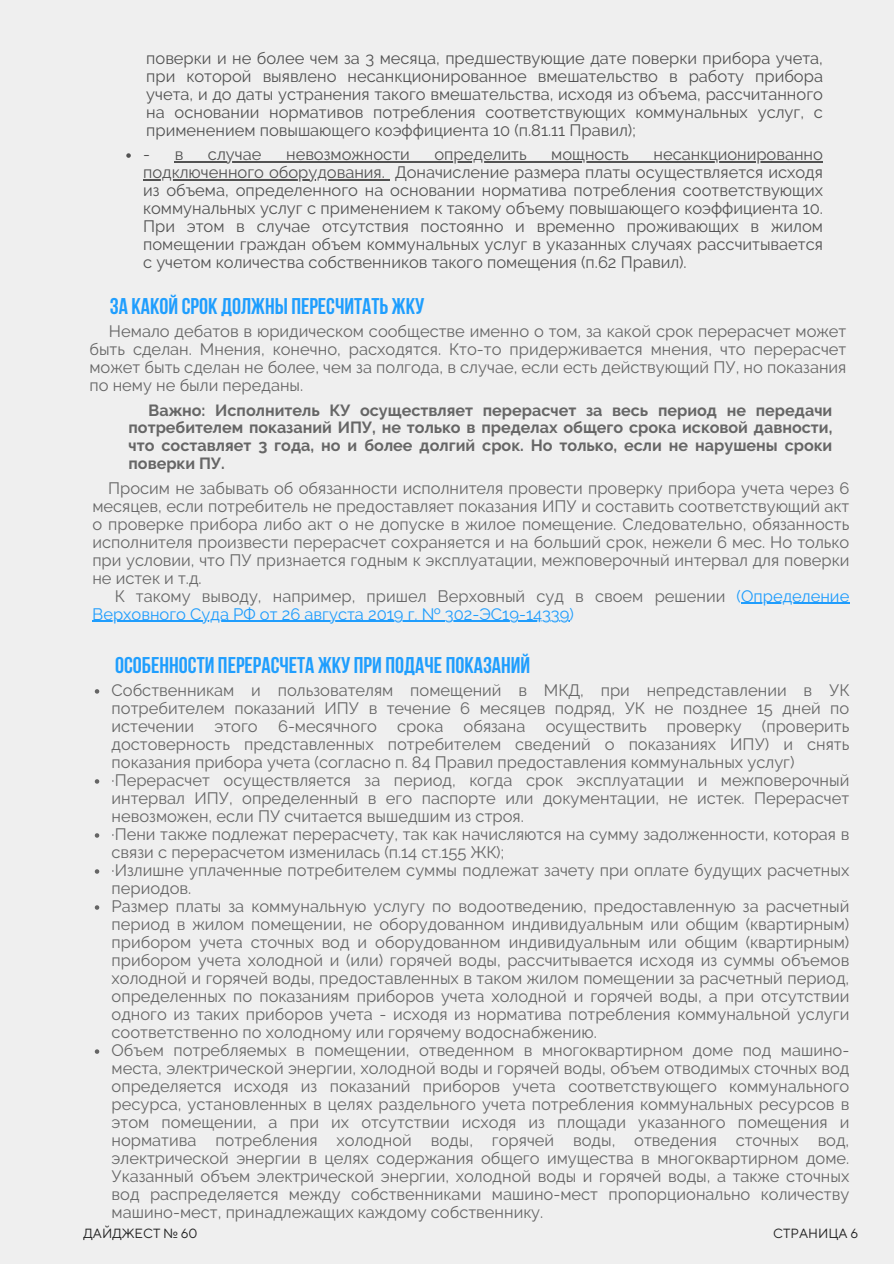
<style>
.page{position:relative;width:894px;height:1264px;background:#fff}
.page>*{position:absolute;margin:0;border:0;box-sizing:border-box;transform-origin:0 0}
.t1{font:700 22.65px "Bebas Neue";color:#1f9efe}
.t2{font:16.5px/18px "Raleway";color:#666;text-align:justify}
.t3{font:16.5px/18px "Raleway";color:#525252;text-align:justify}
.t4{font:16.5px "Raleway";color:#1f9dfd}
.t5{font:700 16.2px/17.5px "Raleway";color:#666;text-align:justify}
.t6{font:13.2px "TT Norms Pro";color:#222}
.s1{color:#1f9dfd}
</style>
<div class="page">
<div style="left:0;top:0;width:893px;height:1263px;background:#efefef"></div>
<svg style="left:126px;top:153px;width:5px;height:5px"></svg>
<hr style="left:175px;top:161px;width:647px;height:1px;background:#525252">
<hr style="left:143px;top:179px;width:242px;height:1px;background:#525252">
<hr style="left:740px;top:602px;width:109px;height:2px;background:#1f9dfd">
<hr style="left:92px;top:620px;width:477px;height:2px;background:#1f9dfd">
<svg style="left:95px;top:689px;width:4px;height:4px"></svg>
<svg style="left:95px;top:779px;width:4px;height:4px"></svg>
<svg style="left:95px;top:833px;width:4px;height:4px"></svg>
<svg style="left:95px;top:869px;width:4px;height:4px"></svg>
<svg style="left:95px;top:905px;width:4px;height:4px"></svg>
<svg style="left:95px;top:1049px;width:4px;height:4px"></svg>
<h1 class="t3" style="left:146px;top:50px;width:678px">поверки и не более чем за 3 месяца, предшествующие дате поверки прибора учета, при которой выявлено несанкционированное вмешательство в работу прибора учета, и до даты устранения такого вмешательства, исходя из объема, рассчитанного на основании нормативов потребления соответствующих коммунальных услуг, с применением повышающего коэффициента 10 (п.81.11 Правил);</h1>
<h3 class="t3" style="left:143px;top:145px;width:8px">-</h3>
<h2 class="t3" style="left:175px;top:145px;width:10px">в</h2>
<h2 class="t3" style="left:208px;top:145px;width:55px">случае</h2>
<h2 class="t3" style="left:286px;top:145px;width:125px">невозможности</h2>
<h2 class="t3" style="left:434px;top:145px;width:94px">определить</h2>
<h2 class="t3" style="left:551px;top:145px;width:79px">мощность</h2>
<h2 class="t3" style="left:653px;top:145px;width:171px">несанкционированно</h2>
<h3 class="t3" style="left:143px;top:163px;width:681px">подключенного оборудования. Доначисление размера платы осуществляется исходя из объема, определенного на основании норматива потребления соответствующих коммунальных услуг с применением к такому объему повышающего коэффициента 10.<br>При этом в случае отсутствия постоянно и временно проживающих в жилом помещении граждан объем коммунальных услуг в указанных случаях рассчитывается с учетом количества собственников такого помещения (п.62 Правил).</h3>
<h1 class="t1" style="left:110px;top:297px;width:316px">За какой срок должны пересчитать ЖКУ</h1>
<p class="t2" style="left:89px;top:322px;width:758px;text-indent:20px">Немало дебатов в юридическом сообществе именно о том, за какой срок перерасчет может быть сделан. Мнения, конечно, расходятся. Кто-то придерживается мнения, что перерасчет может быть сделан не более, чем за полгода, в случае, если есть действующий ПУ, но показания по нему не были переданы.</p>
<p class="t5" style="left:128px;top:401px;width:705px;text-indent:20px">Важно: Исполнитель КУ осуществляет перерасчет за весь период не передачи потребителем показаний ИПУ, не только в пределах общего срока исковой давности, что составляет 3 года, но и более долгий срок. Но только, если не нарушены сроки поверки ПУ.</p>
<p class="t2" style="left:108px;top:479px;width:742px">Просим не забывать об обязанности исполнителя провести проверку прибора учета через 6</p>
<p class="t2" style="left:92px;top:497px;width:758px">месяцев, если потребитель не предоставляет показания ИПУ и составить соответствующий акт</p>
<p class="t2" style="left:92px;top:515px;width:758px">о проверке прибора либо акт о не допуске в жилое помещение. Следовательно, обязанность</p>
<p class="t2" style="left:92px;top:533px;width:758px">исполнителя произвести перерасчет сохраняется и на больший срок, нежели 6 мес. Но только</p>
<p class="t2" style="left:92px;top:551px;width:758px">при условии, что ПУ признается годным к эксплуатации, межповерочный интервал для поверки</p>
<p class="t2" style="left:92px;top:569px;width:111px">не истек и т.д.</p>
<p class="t2" style="left:115px;top:587px;width:735px">К такому выводу, например, пришел Верховный суд в своем решении <span class="s1">(Определение</span></p>
<p class="t4" style="left:92px;top:604px;width:483px">Верховного Суда РФ от 26 августа 2019 г. № 302-ЭС19-14339)</p>
<p class="t1" style="left:115px;top:655px;width:416px">Особенности перерасчета ЖКУ при подаче показаний</p>
<p class="t2" style="left:111px;top:681px;width:739px">Собственникам и пользователям помещений в МКД, при непредставлении в УК потребителем показаний ИПУ в течение 6 месяцев подряд, УК не позднее 15 дней по истечении этого 6-месячного срока обязана осуществить проверку (проверить достоверность представленных потребителем сведений о показаниях ИПУ) и снять показания прибора учета (согласно п. 84 Правил предоставления коммунальных услуг)</p>
<p class="t2" style="left:111px;top:771px;width:739px;text-align:left">·Перерасчет осуществляется за период, когда срок эксплуатации и межповерочный интервал ИПУ, определенный в его паспорте или документации, не истек. Перерасчет невозможен, если ПУ считается вышедшим из строя.<br>·Пени также подлежат перерасчету, так как начисляются на сумму задолженности, которая в связи с перерасчетом изменилась (п.14 ст.155 ЖК);<br>·Излишне уплаченные потребителем суммы подлежат зачету при оплате будущих расчетных периодов.<br>Размер платы за коммунальную услугу по водоотведению, предоставленную за расчетный период в жилом помещении, не оборудованном индивидуальным или общим (квартирным) прибором учета сточных вод и оборудованном индивидуальным или общим (квартирным) прибором учета холодной и (или) горячей воды, рассчитывается исходя из суммы объемов холодной и горячей воды, предоставленных в таком жилом помещении за расчетный период, определенных по показаниям приборов учета холодной и горячей воды, а при отсутствии одного из таких приборов учета - исходя из норматива потребления коммунальной услуги соответственно по холодному или горячему водоснабжению.<br>Объем потребляемых в помещении, отведенном в многоквартирном доме под машино&shy;места, электрической энергии, холодной воды и горячей воды, объем отводимых сточных вод определяется исходя из показаний приборов учета соответствующего коммунального ресурса, установленных в целях раздельного учета потребления коммунальных ресурсов в этом помещении, а при их отсутствии исходя из площади указанного помещения и норматива потребления холодной воды, горячей воды, отведения сточных вод, электрической энергии в целях содержания общего имущества в многоквартирном доме.<br>Указанный объем электрической энергии, холодной воды и горячей воды, а также сточных вод распределяется между собственниками машино-мест пропорционально количеству машино-мест, принадлежащих каждому собственнику.</p>
<h3 class="t6" style="left:83px;top:1225px;width:116px">ДАЙДЖЕСТ № 60</h3>
<p class="t6" style="left:772px;top:1225px;width:86px">СТРАНИЦА 6</p>
</div>
